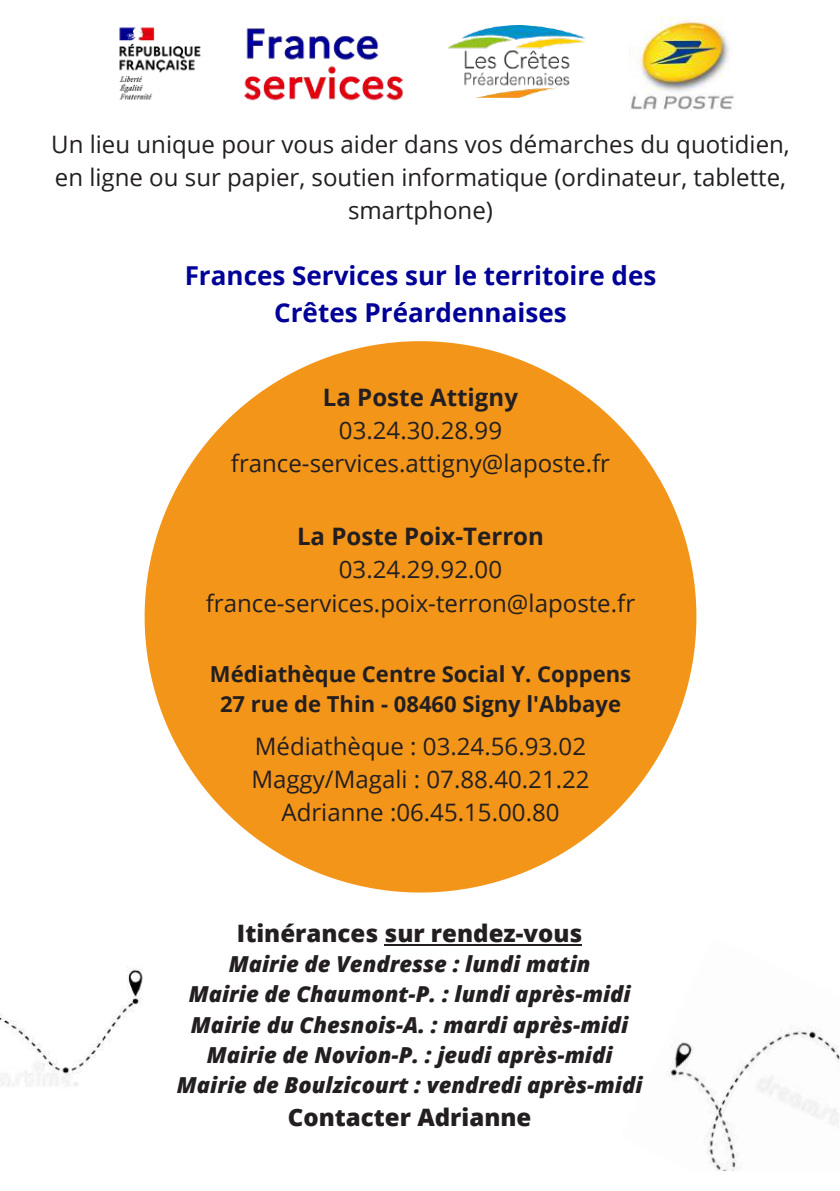
<style>
.page{position:relative;width:840px;height:1191px;background:#fff}
.page>*{position:absolute;margin:0;border:0;box-sizing:border-box;transform-origin:0 0}
.t1{font:700 26px/36px "Open Sans";color:#000098;text-align:center}
.t2{font:24px/33px "Open Sans";color:#231f20;text-align:center}
.t3{font:800 24px "Open Sans";color:#231f20}
.t4{font:700 24px "Open Sans";color:#231f20}
.t5{font:italic 800 22px/30px "Open Sans";color:#231f20;text-align:center}
.t6{font:700 22px/30px "Open Sans";color:#231f20;text-align:center}
</style>
<div class="page">
<img style="left:119px;top:27px;width:285px;height:74px">
<img style="left:0;top:967px;width:143px;height:119px">
<hr style="left:384px;top:944px;width:198px;height:1px;background:#231f20">
<img style="left:669px;top:1025px;width:169px;height:145px">
<img style="left:447px;top:26px;width:138px;height:72px">
<img style="left:629px;top:16px;width:105px;height:95px">
<svg style="left:144px;top:341px;width:552px;height:551px;fill:#f39519"></svg>
<p class="t2" style="left:51px;top:127px;width:739px">Un lieu unique pour vous aider dans vos démarches du quotidien, en ligne ou sur papier, soutien informatique (ordinateur, tablette, smartphone)</p>
<p class="t1" style="left:184px;top:257px;width:473px">Frances Services sur le territoire des<br>Crêtes Préardennaises</p>
<p class="t4" style="left:323px;top:380px;width:196px">La Poste Attigny</p>
<p class="t2" style="left:231px;top:413px;width:380px">03.24.30.28.99 france-services.attigny@laposte.fr</p>
<p class="t4" style="left:297px;top:520px;width:248px">La Poste Poix-Terron</p>
<p class="t2" style="left:206px;top:552px;width:430px">03.24.29.92.00 france-services.poix-terron@laposte.fr</p>
<p class="t6" style="left:210px;top:659px;width:422px">Médiathèque Centre Social Y. Coppens<br>27 rue de Thin - 08460 Signy l'Abbaye</p>
<p class="t2" style="left:251px;top:728px;width:339px">Médiathèque : 03.24.56.93.02<br>Maggy/Magali : 07.88.40.21.22<br>Adrianne :06.45.15.00.80</p>
<p class="t3" style="left:237px;top:915px;width:347px">Itinérances sur rendez-vous</p>
<p class="t5" style="left:177px;top:948px;width:467px">Mairie de Vendresse : lundi matin<br>Mairie de Chaumont-P. : lundi après-midi Mairie du Chesnois-A. : mardi après-midi Mairie de Novion-P. : jeudi après-midi Mairie de Boulzicourt : vendredi après-midi</p>
<p class="t3" style="left:288px;top:1098px;width:245px">Contacter Adrianne</p>
</div>
